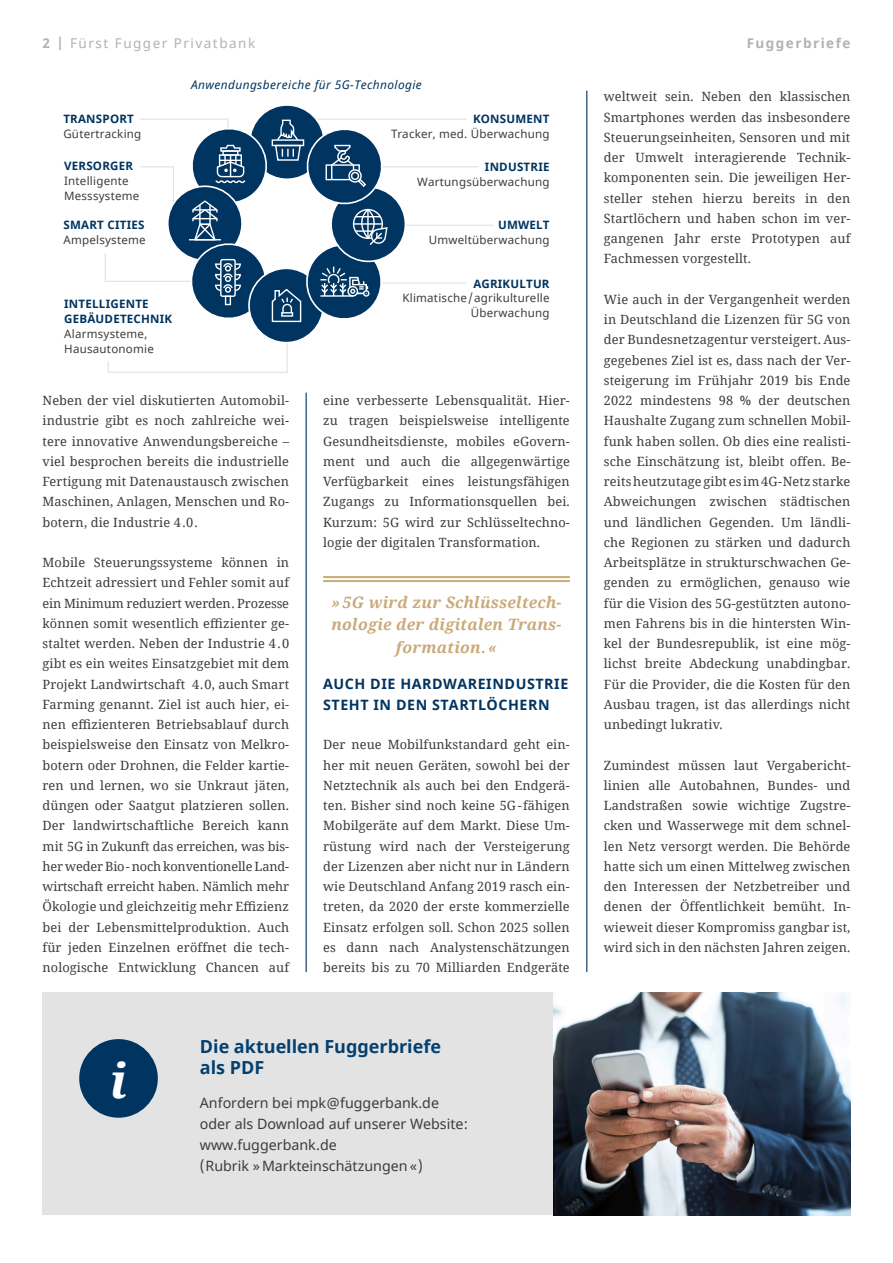
<style>
.page{position:relative;width:893px;height:1263px;background:#fff}
.page>*{position:absolute;margin:0;border:0;box-sizing:border-box;transform-origin:0 0}
.Fließtext{font:italic 700 48px "Noto Serif";color:#fff}
.Fließtext-2{font:700 18px/21px "Noto Sans";color:#03406f}
.d_Zitat{font:italic 700 15.75px/22.5px "Noto Serif";letter-spacing:.015em;color:#caaa79;text-align:center}
.Fließtext-3{font:14.25px "Noto Sans";color:#3c3c3a}
.d_Zwischenheadline_4{font:700 14.25px/21px "Noto Sans";letter-spacing:.04em;color:#003461}
.t1{font:13.5px "Noto Sans";letter-spacing:.11em;color:#b2b2b2}
.t2{font:700 13.5px "Noto Sans";letter-spacing:.11em;color:#b2b2b2}
.d_Fließtext{font:12.75px/20.2px "Noto Serif";letter-spacing:.01em;color:#3c3c3a;text-align:justify}
.t3{font:italic 11.85px "Noto Sans";letter-spacing:.035em;color:#003461}
.t4{font:11.55px/14.9px "Noto Sans";letter-spacing:.02em;color:#3c3c3a;text-align:right}
.t5{font:700 11.55px/14.9px "Noto Sans";letter-spacing:.02em;color:#003461}
.s1{font-weight:700}
.s2{font-weight:700;color:#003461}
.s3{font-weight:400;color:#3c3c3a}
</style>
<div class="page">
<hr style="left:305px;top:119px;width:162px;height:1px;background:#e3e3e3">
<hr style="left:317px;top:166px;width:162px;height:1px;background:#e3e3e3">
<hr style="left:376px;top:225px;width:117px;height:1px;background:#e3e3e3">
<hr style="left:376px;top:282px;width:91px;height:2px;background:#e3e3e3">
<div style="left:250px;top:105px;width:74px;height:74px;background:#003461;border-radius:50%"></div>
<div style="left:331px;top:187px;width:74px;height:74px;background:#003461;border-radius:50%"></div>
<svg style="left:105px;top:118px;width:283px;height:255px"></svg>
<div style="left:43px;top:992px;width:511px;height:223px;background:#e3e3e3"></div>
<img style="left:554px;top:992px;width:296px;height:223px">
<div style="left:79px;top:1039px;width:79px;height:79px;background:#003461;border-radius:50%"></div>
<hr style="left:323px;top:576px;width:247px;height:2px;background:#caaa79">
<hr style="left:323px;top:580px;width:247px;height:2px;background:#caaa79">
<hr style="left:306px;top:393px;width:1px;height:579px;background:#003461">
<hr style="left:586px;top:91px;width:1px;height:881px;background:#003461">
<p class="t1" style="left:43px;top:34px;width:214px"><span class="s1">2 |</span> Fürst Fugger Privatbank</p>
<p class="t2" style="left:747px;top:34px;width:105px">Fuggerbriefe</p>
<p class="t4" style="left:63px;top:112px;width:80px;text-align:left"><span class="s2">TRANSPORT<br></span>Gütertracking</p>
<p class="t4" style="left:64px;top:159px;width:77px;text-align:left"><span class="s2">VERSORGER<br></span>Intelligente<br>Messsysteme</p>
<p class="t4" style="left:64px;top:218px;width:84px;text-align:left"><span class="s2">SMART CITIES<br></span>Ampelsysteme</p>
<p class="t5" style="left:64px;top:297px;width:110px">INTELLIGENTE<br>GEBÄUDETECHNIK<br><span class="s3">Alarmsysteme,<br>Hausautonomie</span></p>
<p class="t3" style="left:191px;top:76px;width:232px">Anwendungsbereiche für 5G-Technologie</p>
<p class="t4" style="left:391px;top:112px;width:160px"><span class="s2">KONSUMENT<br></span>Tracker, med. Überwachung</p>
<p class="t4" style="left:417px;top:160px;width:134px"><span class="s2">INDUSTRIE<br></span>Wartungsüberwachung</p>
<p class="t4" style="left:429px;top:218px;width:122px"><span class="s2">UMWELT<br></span>Umweltüberwachung</p>
<p class="t4" style="left:402px;top:276px;width:149px"><span class="s2">AGRIKULTUR<br></span>Klimatische/agrikulturelle<br>Überwachung</p>
<p class="d_Fließtext" style="left:43px;top:390px;width:248px">Neben der viel diskutierten Automobil&shy;industrie gibt es noch zahlreiche wei&shy;tere innovative Anwendungsbereiche – viel besprochen bereits die industrielle Fertigung mit Datenaustausch zwischen Maschinen, Anlagen, Menschen und Ro&shy;botern, die Industrie 4.0.</p>
<p class="d_Fließtext" style="left:43px;top:552px;width:248px">Mobile Steuerungssysteme können in Echtzeit adressiert und Fehler somit auf ein Minimum reduziert werden. Prozesse können somit wesentlich effizienter ge&shy;staltet werden. Neben der Industrie 4.0 gibt es ein weites Einsatzgebiet mit dem Projekt Landwirtschaft 4.0, auch Smart Farming genannt. Ziel ist auch hier, ei&shy;nen effizienteren Betriebsablauf durch beispielsweise den Einsatz von Melkro&shy;botern oder Drohnen, die Felder kartie&shy;ren und lernen, wo sie Unkraut jäten, düngen oder Saatgut platzieren sollen.<br>Der landwirtschaftliche Bereich kann mit 5G in Zukunft das erreichen, was bis&shy;her weder Bio- noch konventionelle Land&shy;wirtschaft erreicht haben. Nämlich mehr Ökologie und gleichzeitig mehr Effizienz bei der Lebensmittelproduktion. Auch für jeden Einzelnen eröffnet die tech&shy;nologische Entwicklung Chancen auf</p>
<p class="d_Fließtext" style="left:323px;top:390px;width:248px">eine verbesserte Lebensqualität. Hier&shy;zu tragen beispielsweise intelligente Gesundheitsdienste, mobiles eGovern&shy;ment und auch die allgegenwärtige Verfügbarkeit eines leistungsfähigen Zugangs zu Informationsquellen bei.<br>Kurzum: 5G wird zur Schlüsseltechno&shy;logie der digitalen Transformation.</p>
<p class="d_Zitat" style="left:331px;top:590px;width:232px">» 5G wird zur Schlüsseltech&shy;nologie der digitalen Trans&shy;formation.«</p>
<p class="d_Zwischenheadline_4" style="left:323px;top:673px;width:247px">AUCH DIE HARDWAREINDUSTRIE<br>STEHT IN DEN STARTLÖCHERN</p>
<p class="d_Fließtext" style="left:323px;top:734px;width:248px">Der neue Mobilfunkstandard geht ein&shy;her mit neuen Geräten, sowohl bei der Netztechnik als auch bei den Endgerä&shy;ten. Bisher sind noch keine 5G-fähigen Mobilgeräte auf dem Markt. Diese Um&shy;rüstung wird nach der Versteigerung der Lizenzen aber nicht nur in Ländern wie Deutschland Anfang 2019 rasch ein&shy;treten, da 2020 der erste kommerzielle Einsatz erfolgen soll. Schon 2025 sollen es dann nach Analystenschätzungen bereits bis zu 70 Milliarden Endgeräte</p>
<p class="Fließtext" style="left:110px;top:1047px;width:18px">i</p>
<p class="Fließtext-2" style="left:200px;top:1036px;width:243px">Die aktuellen Fuggerbriefe als PDF</p>
<p class="Fließtext-3" style="left:200px;top:1093px;width:241px">Anfordern bei mpk@fuggerbank.de</p>
<p class="Fließtext-3" style="left:200px;top:1114px;width:270px">oder als Download auf unserer Website:</p>
<p class="Fließtext-3" style="left:200px;top:1135px;width:138px">www.fuggerbank.de</p>
<p class="Fließtext-3" style="left:200px;top:1156px;width:224px">(Rubrik » Markteinschätzungen «)</p>
<p class="d_Fließtext" style="left:604px;top:86px;width:248px">weltweit sein. Neben den klassischen Smartphones werden das insbesondere Steuerungseinheiten, Sensoren und mit der Umwelt interagierende Technik&shy;komponenten sein. Die jeweiligen Her&shy;steller stehen hierzu bereits in den Startlöchern und haben schon im ver&shy;gangenen Jahr erste Prototypen auf Fachmessen vorgestellt.</p>
<p class="d_Fließtext" style="left:604px;top:289px;width:248px">Wie auch in der Vergangenheit werden in Deutschland die Lizenzen für 5G von der Bundesnetzagentur versteigert. Aus&shy;gegebenes Ziel ist es, dass nach der Ver&shy;steigerung im Frühjahr 2019 bis Ende 2022 mindestens 98 % der deutschen Haushalte Zugang zum schnellen Mobil&shy;funk haben sollen. Ob dies eine realisti&shy;sche Einschätzung ist, bleibt offen. Be&shy;reits heutzutage gibt es im 4G-Netz starke Abweichungen zwischen städtischen und ländlichen Gegenden. Um ländli&shy;che Regionen zu stärken und dadurch Arbeitsplätze in strukturschwachen Ge&shy;genden zu ermöglichen, genauso wie für die Vision des 5G-gestützten autono&shy;men Fahrens bis in die hintersten Win&shy;kel der Bundesrepublik, ist eine mög&shy;lichst breite Abdeckung unabdingbar.<br>Für die Provider, die die Kosten für den Ausbau tragen, ist das allerdings nicht unbedingt lukrativ.</p>
<p class="d_Fließtext" style="left:604px;top:754px;width:248px">Zumindest müssen laut Vergabericht&shy;linien alle Autobahnen, Bundes- und Landstraßen sowie wichtige Zugstre&shy;cken und Wasserwege mit dem schnel&shy;len Netz versorgt werden. Die Behörde hatte sich um einen Mittelweg zwischen den Interessen der Netzbetreiber und denen der Öffentlichkeit bemüht. In&shy;wieweit dieser Kompromiss gangbar ist, wird sich in den nächsten Jahren zeigen.</p>
</div>
